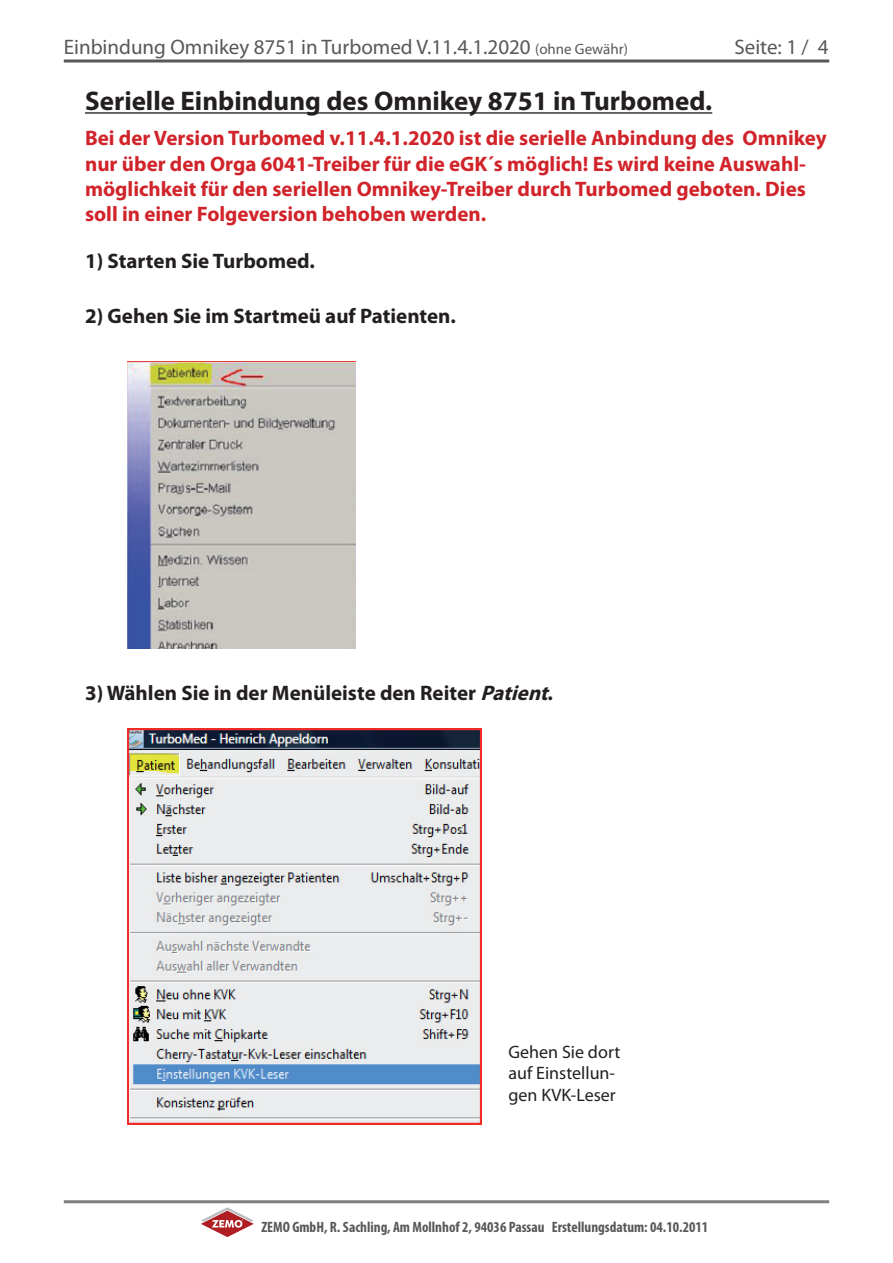
<style>
.page{position:relative;width:893px;height:1263px;background:#fff}
.page>*{position:absolute;margin:0;border:0;box-sizing:border-box;transform-origin:0 0}
.t1{font:700 27px "Myriad Pro";color:#231f20}
.t2{font:700 21px/25.2px "Myriad Pro";color:#d1232a}
.t3{font:700 21px "Myriad Pro";color:#231f20}
.t4{font:21px "Myriad Pro";color:#57585a}
.t5{font:18px/21.6px "Myriad Pro";color:#231f20}
.t6{font:700 condensed 15px "Myriad Pro";color:#57585a}
.s1{font-size:15px}
.s2{font-style:italic}
</style>
<div class="page">
<hr style="left:64px;top:1200px;width:765px;height:3px;background:#7d7f82">
<svg style="left:201px;top:1207px;width:53px;height:30px"></svg>
<hr style="left:64px;top:60px;width:765px;height:3px;background:#57585a">
<hr style="left:85px;top:112px;width:627px;height:2px;background:#231f20">
<img style="left:128px;top:361px;width:227px;height:287px">
<img style="left:128px;top:729px;width:354px;height:396px">
<p class="t4" style="left:64px;top:34px;width:566px">Einbindung Omnikey 8751 in Turbomed V.11.4.1.2020 <span class="s1">(ohne Gewähr)</span></p>
<p class="t4" style="left:734px;top:34px;width:96px">Seite: 1 / 4</p>
<p class="t1" style="left:85px;top:84px;width:629px">Serielle Einbindung des Omnikey 8751 in Turbomed.</p>
<p class="t2" style="left:85px;top:125px;width:743px">Bei der Version Turbomed v.11.4.1.2020 ist die serielle Anbindung des Omnikey nur über den Orga 6041-Treiber für die eGK´s möglich! Es wird keine Auswahl&shy;möglichkeit für den seriellen Omnikey-Treiber durch Turbomed geboten. Dies soll in einer Folgeversion behoben werden.</p>
<p class="t3" style="left:85px;top:247px;width:231px">1) Starten Sie Turbomed.</p>
<p class="t3" style="left:85px;top:303px;width:372px">2) Gehen Sie im Startmeü auf Patienten.</p>
<p class="t3" style="left:85px;top:679px;width:471px">3) Wählen Sie in der Menüleiste den Reiter <span class="s2">Patient</span>.</p>
<p class="t5" style="left:508px;top:1040px;width:113px">Gehen Sie dort auf Einstellun&shy;gen KVK-Leser</p>
<p class="t6" style="left:261px;top:1218px;width:448px">ZEMO GmbH, R. Sachling, Am Mollnhof 2, 94036 Passau Erstellungsdatum: 04.10.2011</p>
</div>
